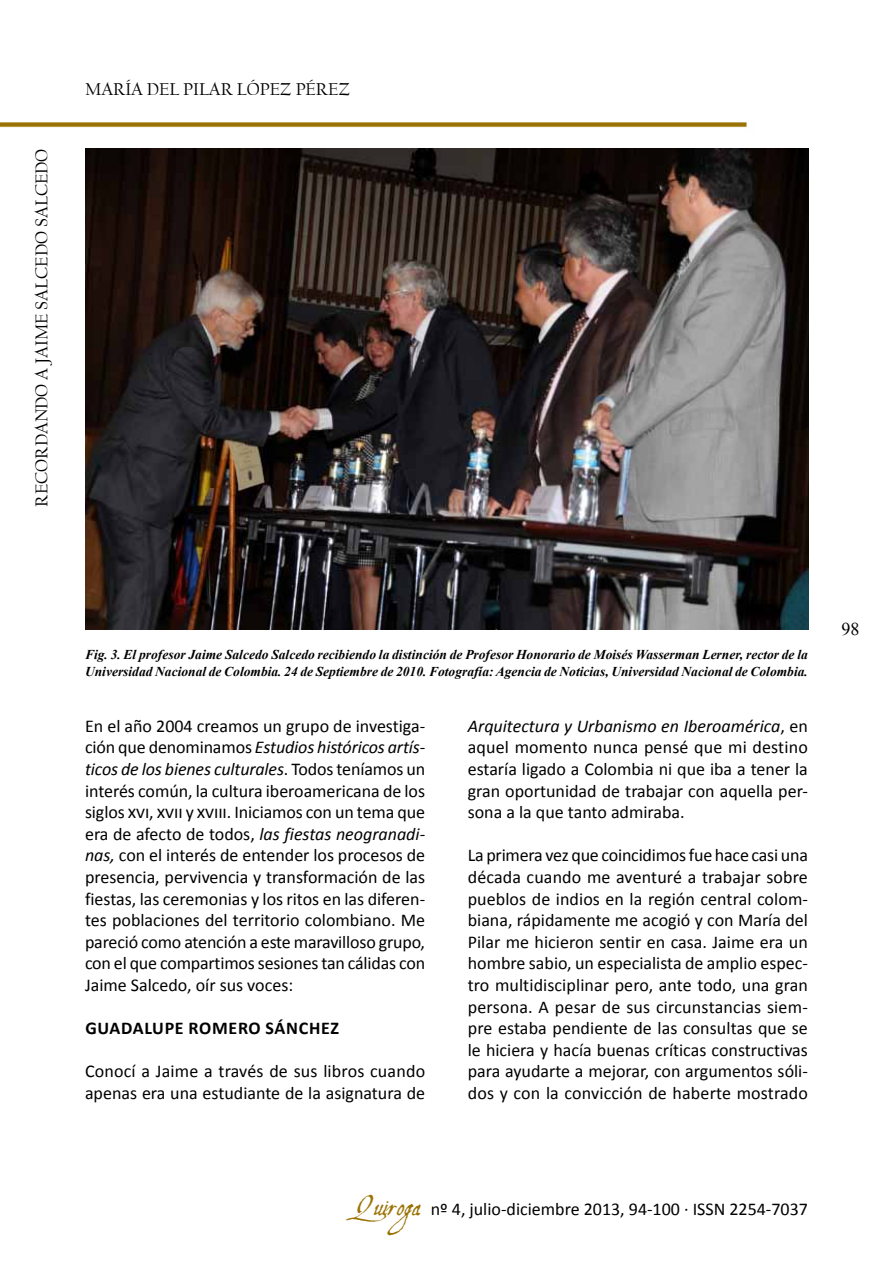
<style>
.page{position:relative;width:893px;height:1263px;background:#fff}
.page>*{position:absolute;margin:0;border:0;box-sizing:border-box;transform-origin:0 0}
.t1{font:18px/21.6px "Calibri";color:#000;text-align:justify}
.t2{font:18px "Californian FB";color:#000}
.t3{font:700 18px "Calibri";letter-spacing:.04em;color:#000}
.t4{font:18px "Times New Roman";color:#000}
.t5{font:italic 700 13.5px/16.2px "Times New Roman";color:#000}
.s1{font-style:italic}
.s2{font-family:"Aquiline";font-size:27px;color:#9b7305}
</style>
<div class="page">
<img style="left:0;top:122px;width:809px;height:27px">
<img style="left:85px;top:149px;width:723px;height:480px">
<p class="t2" style="left:32px;top:507px;width:358px;rotate:-90deg">RECORDANDO A JAIME SALCEDO SALCEDO</p>
<p class="t2" style="left:85px;top:79px;width:267px">MARÍA DEL PILAR LÓPEZ PÉREZ</p>
<p class="t5" style="left:85px;top:646px;width:724px">Fig. 3. El profesor Jaime Salcedo Salcedo recibiendo la distinción de Profesor Honorario de Moisés Wasserman Lerner, rector de la<br>Universidad Nacional de Colombia. 24 de Septiembre de 2010. Fotografía: Agencia de Noticias, Universidad Nacional de Colombia.</p>
<p class="t1" style="left:85px;top:714px;width:342px">En el año 2004 creamos un grupo de investiga&shy;ción que denominamos <span class="s1">Estudios históricos artís&shy;ticos de los bienes culturales</span>. Todos teníamos un interés común, la cultura iberoamericana de los siglos xvi, xvii y xviii. Iniciamos con un tema que era de afecto de todos, <span class="s1">las fiestas neogranadi&shy;nas,</span> con el interés de entender los procesos de presencia, pervivencia y transformación de las fiestas, las ceremonias y los ritos en las diferen&shy;tes poblaciones del territorio colombiano. Me pareció como atención a este maravilloso grupo, con el que compartimos sesiones tan cálidas con Jaime Salcedo, oír sus voces:</p>
<p class="t3" style="left:85px;top:1017px;width:255px">GUADALUPE ROMERO SÁNCHEZ</p>
<p class="t1" style="left:85px;top:1060px;width:342px">Conocí a Jaime a través de sus libros cuando apenas era una estudiante de la asignatura de</p>
<p class="t1" style="left:468px;top:714px;width:342px"><span class="s1">Arquitectura y Urbanismo en Iberoamérica</span>, en aquel momento nunca pensé que mi destino estaría ligado a Colombia ni que iba a tener la gran oportunidad de trabajar con aquella per&shy;sona a la que tanto admiraba.</p>
<p class="t1" style="left:468px;top:844px;width:342px">La primera vez que coincidimos fue hace casi una década cuando me aventuré a trabajar sobre pueblos de indios en la región central colom&shy;biana, rápidamente me acogió y con María del Pilar me hicieron sentir en casa. Jaime era un hombre sabio, un especialista de amplio espec&shy;tro multidisciplinar pero, ante todo, una gran persona. A pesar de sus circunstancias siem&shy;pre estaba pendiente de las consultas que se le hiciera y hacía buenas críticas constructivas para ayudarte a mejorar, con argumentos sóli&shy;dos y con la convicción de haberte mostrado</p>
<p class="t4" style="left:842px;top:616px;width:19px">98</p>
<p class="t1" style="left:354px;top:1197px;width:455px"><span class="s2">Quiroga</span> nº 4, julio-diciembre 2013, 94-100 · ISSN 2254-7037</p>
</div>
